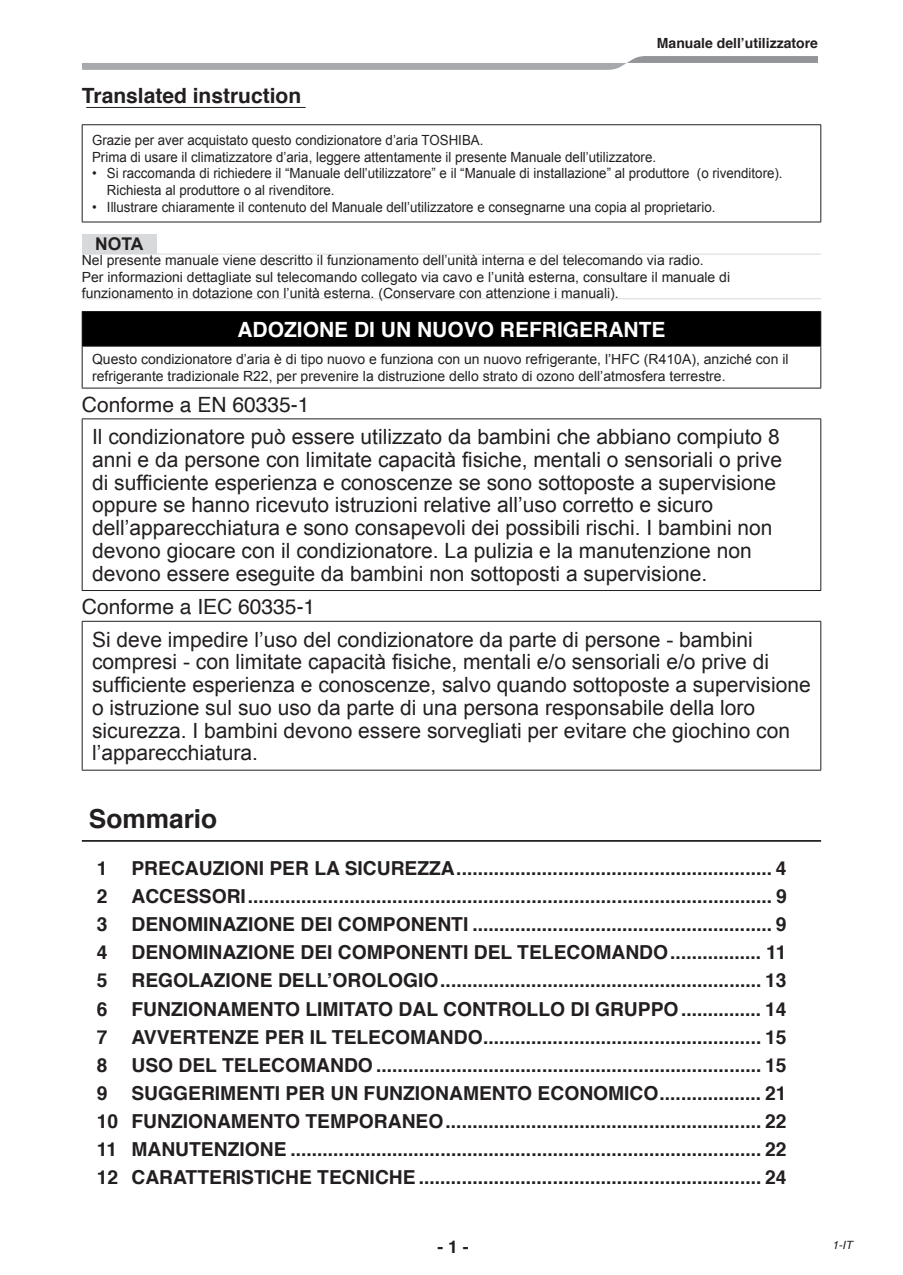
<style>
.page{position:relative;width:903px;height:1275px;background:#fff}
.page>*{position:absolute;margin:0;border:0;box-sizing:border-box;transform-origin:0 0}
.t1{font:700 26.25px "Helvetica";color:#231f20}
.t2{font:21px/22.8px "Arial";color:#231f20}
.t3{font:21px "Helvetica";color:#231f20}
.t4{font:700 21px "Helvetica";color:#fff}
.t5{font:700 21px "Helvetica";color:#231f20}
.t6{font:700 19.25px/28px "Helvetica";color:#231f20;text-align:justify}
.t7{font:700 17.5px "Arial";color:#231f20}
.t8{font:700 17.5px "Helvetica";color:#231f20}
.t9{font:14px/16.8px "Arial";color:#231f20}
.t10{font:14px/16.8px "Arial";color:#231f20;scale:.95 1}
.t11{font:700 14px "Helvetica";color:#231f20}
.t12{font:italic 11.38px "Helvetica";color:#231f20}
</style>
<div class="page">
<hr style="left:86px;top:107px;width:220px;height:1px;background:#231f20">
<hr style="left:82px;top:124px;width:739px;height:1px;background:#231f20">
<hr style="left:82px;top:125px;width:1px;height:97px;background:#231f20">
<hr style="left:820px;top:125px;width:1px;height:97px;background:#231f20">
<hr style="left:82px;top:222px;width:739px;height:1px;background:#231f20">
<div style="left:82px;top:234px;width:74px;height:20px;background:#d8d9db"></div>
<hr style="left:82px;top:254px;width:739px;height:1px;background:#d8d9db">
<hr style="left:82px;top:298px;width:739px;height:1px;background:#d8d9db">
<div style="left:82px;top:311px;width:739px;height:35px;background:#000"></div>
<hr style="left:82px;top:311px;width:739px;height:1px;background:#231f20">
<hr style="left:82px;top:312px;width:1px;height:34px;background:#231f20">
<hr style="left:820px;top:312px;width:1px;height:34px;background:#231f20">
<hr style="left:82px;top:346px;width:739px;height:1px;background:#231f20">
<hr style="left:82px;top:346px;width:1px;height:42px;background:#231f20">
<hr style="left:820px;top:346px;width:1px;height:42px;background:#231f20">
<hr style="left:82px;top:388px;width:739px;height:1px;background:#231f20">
<hr style="left:82px;top:419px;width:739px;height:1px;background:#231f20">
<hr style="left:82px;top:419px;width:1px;height:171px;background:#231f20">
<hr style="left:820px;top:419px;width:1px;height:171px;background:#231f20">
<hr style="left:82px;top:590px;width:739px;height:1px;background:#231f20">
<hr style="left:82px;top:621px;width:739px;height:1px;background:#231f20">
<hr style="left:82px;top:622px;width:1px;height:148px;background:#231f20">
<hr style="left:820px;top:622px;width:1px;height:148px;background:#231f20">
<hr style="left:82px;top:770px;width:739px;height:1px;background:#231f20">
<hr style="left:82px;top:840px;width:739px;height:2px;background:#231f20">
<svg style="left:83px;top:56px;width:735px;height:14px"></svg>
<p class="t11" style="left:657px;top:37px;width:163px">Manuale dell’utilizzatore</p>
<p class="t5" style="left:82px;top:86px;width:221px">Translated instruction</p>
<p class="t10" style="left:92px;top:132px;width:595px">Grazie per aver acquistato questo condizionatore d’aria TOSHIBA.<br>Prima di usare il climatizzatore d’aria, leggere attentamente il presente Manuale dell’utilizzatore.</p>
<p class="t10" style="left:107px;top:165px;width:713px;text-indent:-15px">• Si raccomanda di richiedere il “Manuale dell’utilizzatore” e il “Manuale di installazione” al produttore (o rivenditore).<br>Richiesta al produttore o al rivenditore.</p>
<p class="t10" style="left:92px;top:199px;width:658px">• Illustrare chiaramente il contenuto del Manuale dell’utilizzatore e consegnarne una copia al proprietario.</p>
<p class="t7" style="left:95px;top:234px;width:50px">NOTA</p>
<p class="t9" style="left:82px;top:251px;width:650px">Nel presente manuale viene descritto il funzionamento dell’unità interna e del telecomando via radio.<br>Per informazioni dettagliate sul telecomando collegato via cavo e l’unità esterna, consultare il manuale di funzionamento in dotazione con l’unità esterna. (Conservare con attenzione i manuali).</p>
<p class="t4" style="left:237px;top:321px;width:430px">ADOZIONE DI UN NUOVO REFRIGERANTE</p>
<p class="t9" style="left:92px;top:351px;width:698px">Questo condizionatore d’aria è di tipo nuovo e funziona con un nuovo refrigerante, l’HFC (R410A), anziché con il refrigerante tradizionale R22, per prevenire la distruzione dello strato di ozono dell’atmosfera terrestre.</p>
<p class="t3" style="left:82px;top:395px;width:229px">Conforme a EN 60335-1</p>
<p class="t2" style="left:92px;top:425px;width:691px">Il condizionatore può essere utilizzato da bambini che abbiano compiuto 8 anni e da persone con limitate capacità fisiche, mentali o sensoriali o prive di sufficiente esperienza e conoscenze se sono sottoposte a supervisione oppure se hanno ricevuto istruzioni relative all’uso corretto e sicuro dell’apparecchiatura e sono consapevoli dei possibili rischi. I bambini non devono giocare con il condizionatore. La pulizia e la manutenzione non devono essere eseguite da bambini non sottoposti a supervisione.</p>
<p class="t3" style="left:82px;top:598px;width:235px">Conforme a IEC 60335-1</p>
<p class="t2" style="left:92px;top:628px;width:720px">Si deve impedire l’uso del condizionatore da parte di persone - bambini compresi - con limitate capacità fisiche, mentali e/o sensoriali e/o prive di sufficiente esperienza e conoscenze, salvo quando sottoposte a supervisione o istruzione sul suo uso da parte di una persona responsabile della loro sicurezza. I bambini devono essere sorvegliati per evitare che giochino con l’apparecchiatura.</p>
<h1 class="t1" style="left:89px;top:808px;width:130px">Sommario</h1>
<p class="t6" style="left:97px;top:856px;width:691px">1 PRECAUZIONI PER LA SICUREZZA ........................................................... 4<br>2 ACCESSORI .................................................................................................. 9<br>3 DENOMINAZIONE DEI COMPONENTI ........................................................ 9<br>4 DENOMINAZIONE DEI COMPONENTI DEL TELECOMANDO ................. 11<br>5 REGOLAZIONE DELL’OROLOGIO ............................................................ 13<br>6 FUNZIONAMENTO LIMITATO DAL CONTROLLO DI GRUPPO ............... 14<br>7 AVVERTENZE PER IL TELECOMANDO .................................................... 15<br>8 USO DEL TELECOMANDO ........................................................................ 15<br>9 SUGGERIMENTI PER UN FUNZIONAMENTO ECONOMICO ................... 21<br>10 FUNZIONAMENTO TEMPORANEO ........................................................... 22<br>11 MANUTENZIONE ........................................................................................ 22<br>12 CARATTERISTICHE TECNICHE ................................................................ 24</p>
<p class="t8" style="left:437px;top:1239px;width:33px">- 1 -</p>
<p class="t12" style="left:832px;top:1240px;width:22px">1-IT</p>
</div>
